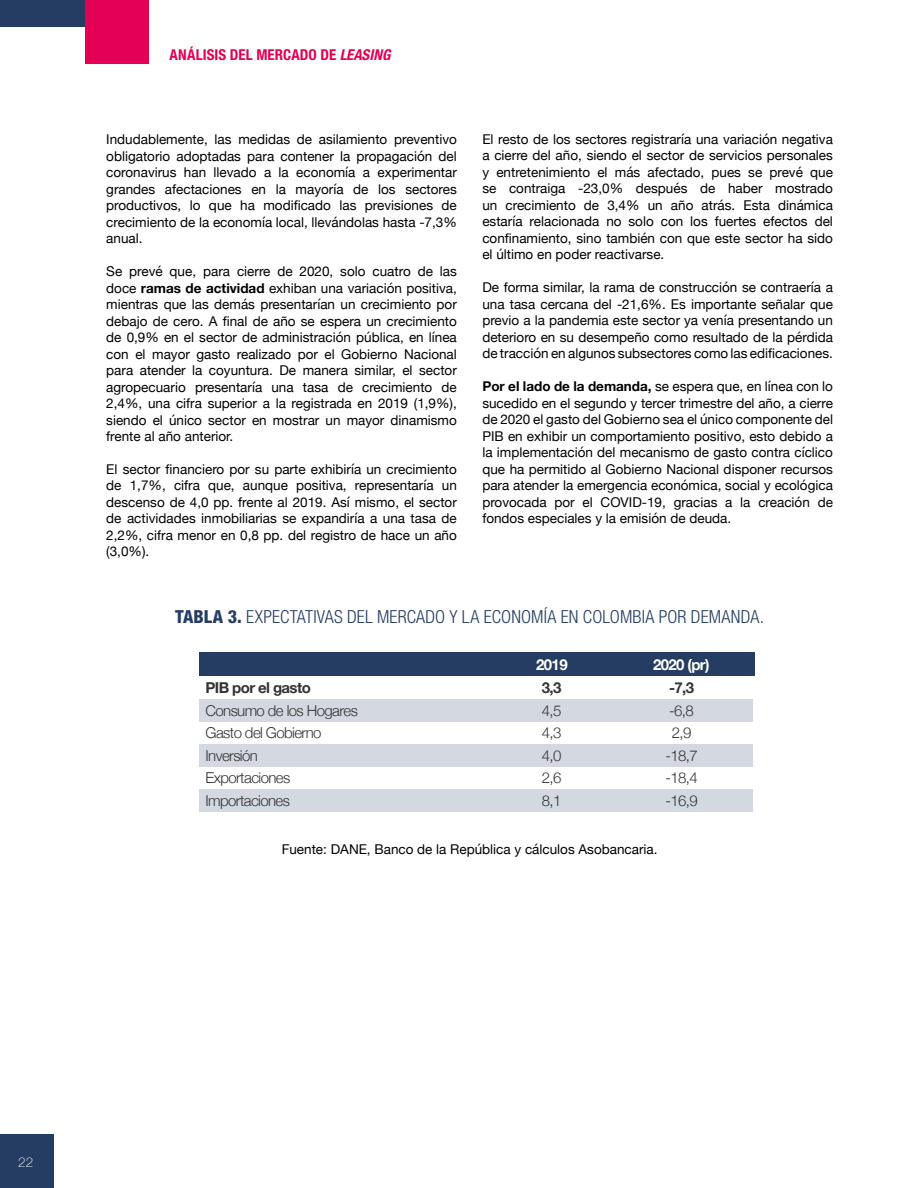
<style>
.page{position:relative;width:918px;height:1188px;background:#fff}
.page>*{position:absolute;margin:0;border:0;box-sizing:border-box;transform-origin:0 0}
.t1{font:300 condensed 18px "Helvetica Neue LT Std";letter-spacing:.01em;color:#263d63}
.t2{font:300 15px/22.5px "Helvetica Neue";letter-spacing:-.04em;color:#333}
.t3{font:700 condensed 15px "Helvetica Neue LT Std";letter-spacing:.005em;color:#e30054}
.t4{font:700 15px "Helvetica Neue";letter-spacing:-.04em;color:#333}
.t5{font:700 15px "Helvetica Neue";letter-spacing:-.04em;color:#fff}
.t6{font:13.5px/16.5px "Helvetica Neue";color:#000;text-align:justify}
.t7{font:100 13.5px "Helvetica Neue";color:#fff}
.s1{font-style:italic}
.s2{font-weight:700}
.s3{font-weight:800}
</style>
<div class="page">
<div style="left:0;top:1134px;width:54px;height:54px;background:#263d63"></div>
<div style="left:85px;top:0;width:64px;height:64px;background:#e30054"></div>
<div style="left:0;top:0;width:85px;height:27px;background:#263d63"></div>
<div style="left:200px;top:699px;width:553px;height:22px;background:#d4d8e0"></div>
<div style="left:200px;top:744px;width:553px;height:22px;background:#d4d8e0"></div>
<div style="left:200px;top:789px;width:553px;height:22px;background:#d4d8e0"></div>
<div style="left:200px;top:652px;width:555px;height:24px;background:#263d63"></div>
<p class="t3" style="left:170px;top:46px;width:222px">ANÁLISIS DEL MERCADO DE <span class="s1">LEASING</span></p>
<p class="t6" style="left:106px;top:132px;width:352px">Indudablemente, las medidas de asilamiento preventivo obligatorio adoptadas para contener la propagación del coronavirus han llevado a la economía a experimentar grandes afectaciones en la mayoría de los sectores productivos, lo que ha modificado las previsiones de crecimiento de la economía local, llevándolas hasta -7,3% anual.</p>
<p class="t6" style="left:106px;top:264px;width:352px">Se prevé que, para cierre de 2020, solo cuatro de las doce <span class="s2">ramas de actividad</span> exhiban una variación positiva, mientras que las demás presentarían un crecimiento por debajo de cero. A final de año se espera un crecimiento de 0,9% en el sector de administración pública, en línea con el mayor gasto realizado por el Gobierno Nacional para atender la coyuntura. De manera similar, el sector agropecuario presentaría una tasa de crecimiento de 2,4%, una cifra superior a la registrada en 2019 (1,9%), siendo el único sector en mostrar un mayor dinamismo frente al año anterior.</p>
<p class="t6" style="left:106px;top:462px;width:352px">El sector financiero por su parte exhibiría un crecimiento de 1,7%, cifra que, aunque positiva, representaría un descenso de 4,0 pp. frente al 2019. Así mismo, el sector de actividades inmobiliarias se expandiría a una tasa de 2,2%, cifra menor en 0,8 pp. del registro de hace un año (3,0%).</p>
<p class="t6" style="left:482px;top:132px;width:352px">El resto de los sectores registraría una variación negativa a cierre del año, siendo el sector de servicios personales y entretenimiento el más afectado, pues se prevé que se contraiga -23,0% después de haber mostrado un crecimiento de 3,4% un año atrás. Esta dinámica estaría relacionada no solo con los fuertes efectos del confinamiento, sino también con que este sector ha sido el último en poder reactivarse.</p>
<p class="t6" style="left:482px;top:280px;width:352px">De forma similar, la rama de construcción se contraería a una tasa cercana del -21,6%. Es importante señalar que previo a la pandemia este sector ya venía presentando un deterioro en su desempeño como resultado de la pérdida de tracción en algunos subsectores como las edificaciones.</p>
<p class="t6" style="left:482px;top:379px;width:352px"><span class="s2">Por el lado de la demanda,</span> se espera que, en línea con lo sucedido en el segundo y tercer trimestre del año, a cierre de 2020 el gasto del Gobierno sea el único componente del PIB en exhibir un comportamiento positivo, esto debido a la implementación del mecanismo de gasto contra cíclico que ha permitido al Gobierno Nacional disponer recursos para atender la emergencia económica, social y ecológica provocada por el COVID-19, gracias a la creación de fondos especiales y la emisión de deuda.</p>
<h1 class="t1" style="left:175px;top:606px;width:590px"><span class="s3">TABLA 3.</span> EXPECTATIVAS DEL MERCADO Y LA ECONOMÍA EN COLOMBIA POR DEMANDA.</h1>
<p class="t4" style="left:206px;top:676px;width:107px">PIB por el gasto</p>
<p class="t2" style="left:206px;top:698px;width:154px">Consumo de los Hogares<br>Gasto del Gobierno<br>Inversión<br>Exportaciones<br>Importaciones</p>
<p class="t5" style="left:536px;top:653px;width:33px">2019</p>
<p class="t5" style="left:653px;top:653px;width:58px">2020 (pr)</p>
<p class="t4" style="left:542px;top:676px;width:21px">3,3</p>
<p class="t2" style="left:542px;top:698px;width:21px;text-align:justify">4,5<br>4,3<br>4,0<br>2,6<br>8,1</p>
<p class="t4" style="left:669px;top:676px;width:27px">-7,3</p>
<p class="t2" style="left:665px;top:698px;width:34px;text-align:center">-6,8<br>2,9 -18,7 -18,4 -16,9</p>
<p class="t6" style="left:282px;top:841px;width:377px">Fuente: DANE, Banco de la República y cálculos Asobancaria.</p>
<p class="t7" style="left:18px;top:1152px;width:17px">22</p>
</div>
